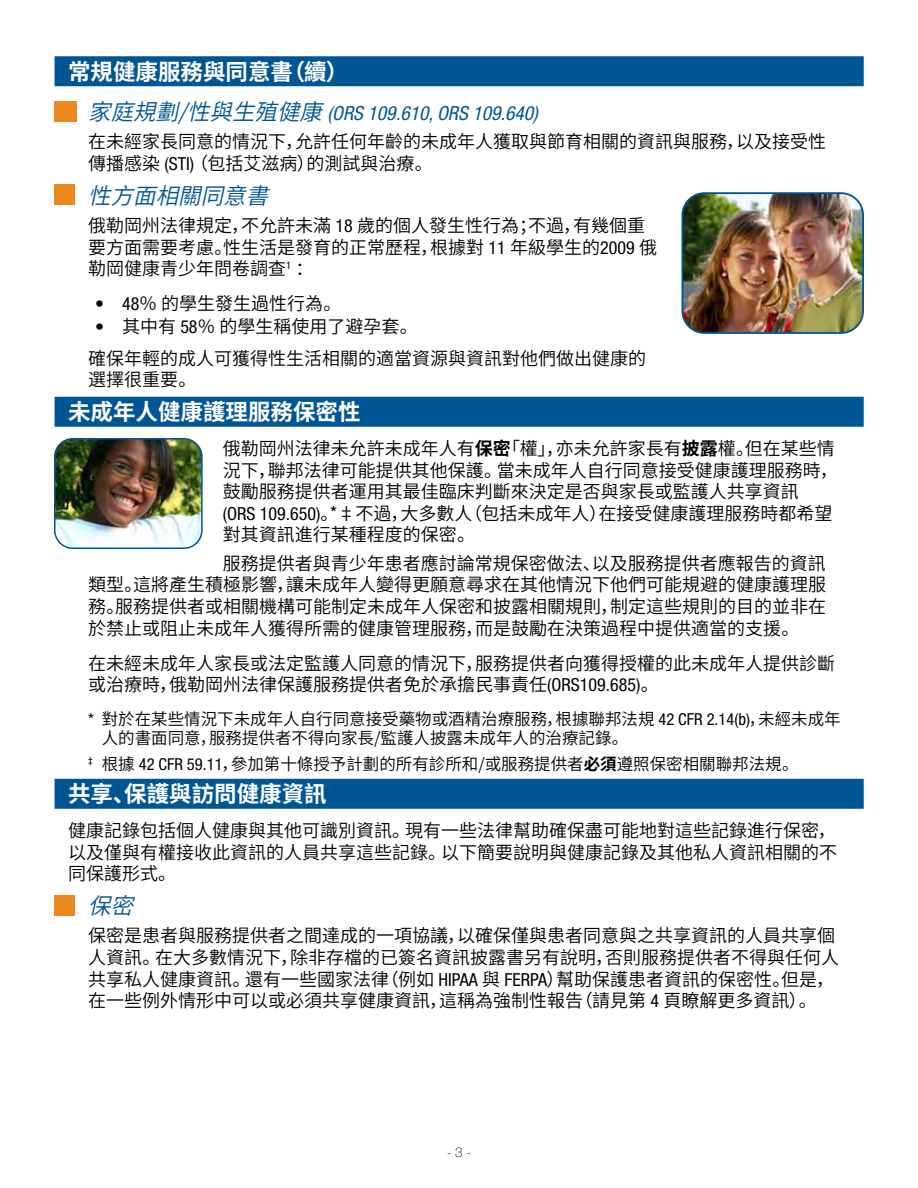
<style>
.page{position:relative;width:918px;height:1188px;background:#fff}
.page>*{position:absolute;margin:0;border:0;box-sizing:border-box;transform-origin:0 0}
.t1{font:700 22.5px "Source Han Sans SC";color:#fff}
.t2{font:italic 22.5px "Source Han Sans SC";color:#005695}
.t3{font:italic condensed 19.5px "Helvetica Neue LT Std";color:#005695}
.t4{font:18px/21.6px "Source Han Sans SC";color:#000}
.t5{font:16.5px/19.8px "Source Han Sans SC";color:#000}
.t6{font:100 13.5px "Helvetica Neue LT Std";color:#000}
.s1{font-family:"Source Han Sans SC";font-stretch:normal;font-size:22.5px}
.s2{font-family:"Helvetica Neue LT Std";font-stretch:condensed}
.s3{font-family:"Helvetica Neue LT Std";font-weight:700;font-stretch:condensed}
.s4{font-weight:700}
</style>
<div class="page">
<div style="left:55px;top:56px;width:809px;height:30px;background:#005695"></div>
<div style="left:55px;top:397px;width:809px;height:30px;background:#005695"></div>
<div style="left:55px;top:779px;width:809px;height:30px;background:#005695"></div>
<div style="left:54px;top:101px;width:22px;height:21px;background:#ec881d"></div>
<div style="left:54px;top:185px;width:20px;height:20px;background:#ec881d"></div>
<img style="left:684px;top:195px;width:177px;height:136px">
<div style="left:681px;top:192px;width:183px;height:142px;border:2px solid #005695;border-radius:22px"></div>
<img style="left:55px;top:439px;width:145px;height:109px">
<div style="left:54px;top:438px;width:149px;height:111px;border:2px solid #005695;border-radius:18px"></div>
<div style="left:54px;top:895px;width:20px;height:20px;background:#ec881d"></div>
<p class="t1" style="left:68px;top:59px;width:282px">常規健康服務與同意書（續）</p>
<p class="t3" style="left:88px;top:102px;width:451px"><span class="s1">家庭規劃/性與生殖健康</span>(ORS 109.610, ORS 109.640)</p>
<p class="t4" style="left:88px;top:131px;width:739px">在未經家長同意的情況下，允許任何年齡的未成年人獲取與節育相關的資訊與服務，以及接受性傳播感染 <span class="s2">(STI)</span> （包括艾滋病）的測試與治療。</p>
<p class="t2" style="left:88px;top:183px;width:195px">性方面相關同意書</p>
<p class="t4" style="left:88px;top:215px;width:570px">俄勒岡州法律規定，不允許未滿 <span class="s2">18</span> 歲的個人發生性行為；不過，有幾個重要方面需要考慮。性生活是發育的正常歷程，根據對 <span class="s2">11</span> 年級學生的<span class="s2">2009</span> 俄勒岡健康青少年問卷調查<sup>1</sup> ：</p>
<p class="t4" style="left:95px;top:293px;width:248px"><span class="s2">• 48</span>％ 的學生發生過性行為。</p>
<p class="t4" style="left:88px;top:312px;width:559px;line-height:31.2px;text-indent:7px"><span class="s3">•</span> 其中有 <span class="s2">58</span>％ 的學生稱使用了避孕套。<br>確保年輕的成人可獲得性生活相關的適當資源與資訊對他們做出健康的</p>
<p class="t4" style="left:88px;top:369px;width:110px">選擇很重要。</p>
<p class="t1" style="left:68px;top:399px;width:294px">未成年人健康護理服務保密性</p>
<p class="t4" style="left:223px;top:438px;width:616px">俄勒岡州法律未允許未成年人有<span class="s4">保密</span>「權」，亦未允許家長有<span class="s4">披露</span>權。但在某些情況下，聯邦法律可能提供其他保護。當未成年人自行同意接受健康護理服務時，鼓勵服務提供者運用其最佳臨床判斷來決定是否與家長或監護人共享資訊<br><span class="s2">(ORS 109.650)</span>。*‡不過，大多數人（包括未成年人）在接受健康護理服務時都希望對其資訊進行某種程度的保密。</p>
<p class="t4" style="left:88px;top:553px;width:739px;text-align:justify;text-indent:135px">服務提供者與青少年患者應討論常規保密做法、以及服務提供者應報告的資訊類型。這將產生積極影響，讓未成年人變得更願意尋求在其他情況下他們可能規避的健康護理服務。服務提供者或相關機構可能制定未成年人保密和披露相關規則，制定這些規則的目的並非在於禁止或阻止未成年人獲得所需的健康管理服務，而是鼓勵在決策過程中提供適當的支援。</p>
<p class="t4" style="left:88px;top:653px;width:748px">在未經未成年人家長或法定監護人同意的情況下，服務提供者向獲得授權的此未成年人提供診斷或治療時，俄勒岡州法律保護服務提供者免於承擔民事責任<span class="s2">(ORS109.685)</span>。</p>
<p class="t5" style="left:102px;top:709px;width:740px;text-indent:-13px"><span class="s2">*</span> 對於在某些情況下未成年人自行同意接受藥物或酒精治療服務，根據聯邦法規 <span class="s2">42 CFR 2.14(b)</span>，未經未成年人的書面同意，服務提供者不得向家長/監護人披露未成年人的治療記錄。</p>
<p class="t5" style="left:88px;top:754px;width:712px"><sup>‡</sup> 根據 <span class="s2">42 CFR 59.11</span>，參加第十條授予計劃的所有診所和/或服務提供者<span class="s4">必須</span>遵照保密相關聯邦法規。</p>
<p class="t1" style="left:68px;top:781px;width:260px">共享、保護與訪問健康資訊</p>
<p class="t4" style="left:68px;top:820px;width:771px;text-align:justify">健康記錄包括個人健康與其他可識別資訊。現有一些法律幫助確保盡可能地對這些記錄進行保密，以及僅與有權接收此資訊的人員共享這些記錄。以下簡要說明與健康記錄及其他私人資訊相關的不同保護形式。</p>
<p class="t2" style="left:88px;top:893px;width:60px">保密</p>
<p class="t4" style="left:88px;top:925px;width:753px">保密是患者與服務提供者之間達成的一項協議，以確保僅與患者同意與之共享資訊的人員共享個人資訊。在大多數情況下，除非存檔的已簽名資訊披露書另有說明，否則服務提供者不得與任何人共享私人健康資訊。還有一些國家法律（例如 <span class="s2">HIPAA</span> 與 <span class="s2">FERPA</span>）幫助保護患者資訊的保密性。但是，在一些例外情形中可以或必須共享健康資訊，這稱為強制性報告（請見第 <span class="s2">4</span> 頁瞭解更多資訊）。</p>
<p class="t6" style="left:447px;top:1144px;width:26px">- 3 -</p>
</div>
